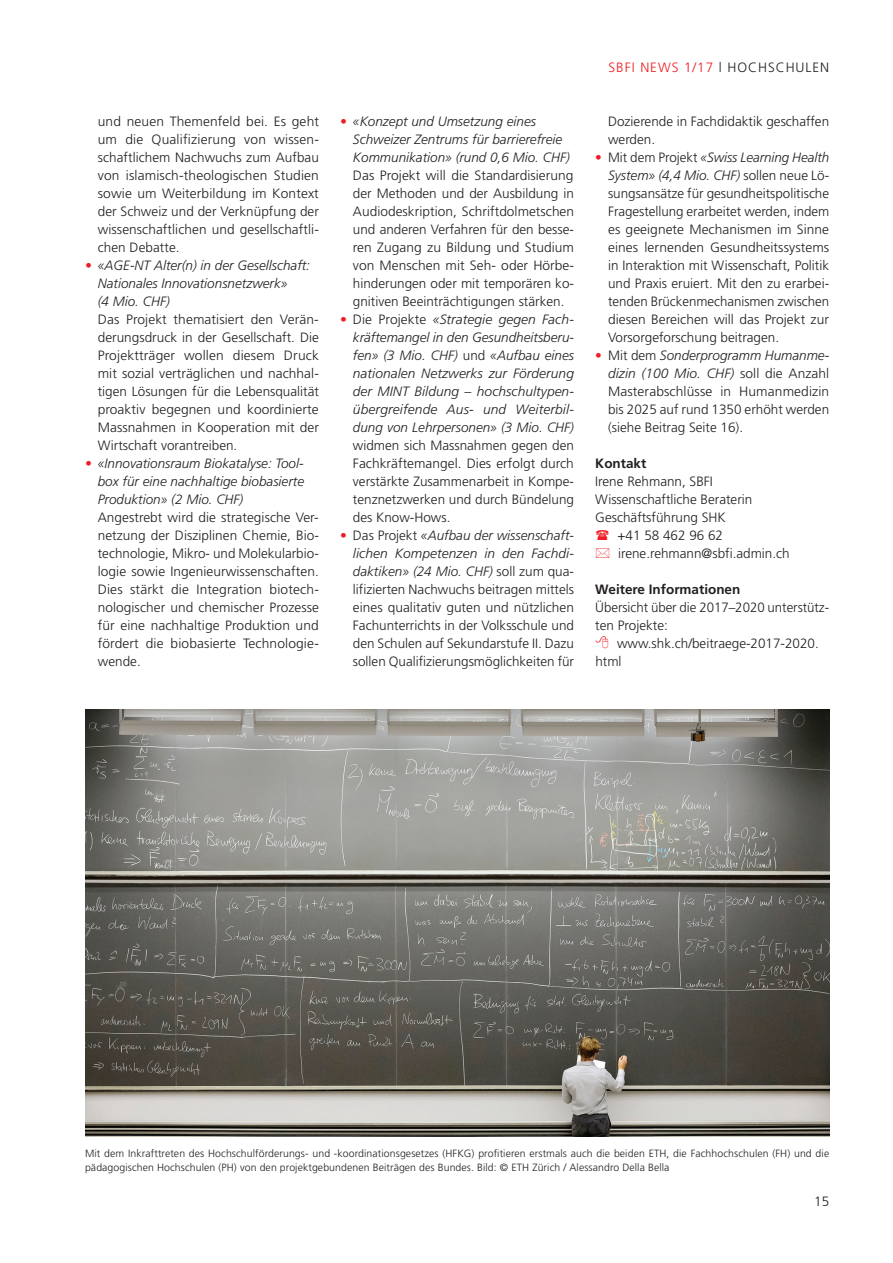
<style>
.page{position:relative;width:893px;height:1263px;background:#fff}
.page>*{position:absolute;margin:0;border:0;box-sizing:border-box;transform-origin:0 0}
.t1{font:300 13.5px/18px "Frutiger LT Std";color:#231f20;text-align:justify}
.t2{font:italic 300 13.5px/18px "Frutiger LT Std";color:#231f20}
.t3{font:700 13.5px "Frutiger LT Std";color:#231f20}
.t4{font:300 13.5px "Frutiger LT Std";letter-spacing:.07em;color:#ee1d23}
.t5{font:300 10.5px/13.5px "Frutiger LT Std";letter-spacing:.01em;color:#231f20}
.s1{color:#ee1d23}
.s2{font-style:normal;color:#ee1d23}
.s3{font-style:normal}
.s4{font-style:italic}
</style>
<div class="page">
<img style="left:86px;top:709px;width:743px;height:427px">
<p class="t1" style="left:98px;top:113px;width:223px">und neuen Themenfeld bei. Es geht um die Qualifizierung von wissen&shy;schaftlichem Nachwuchs zum Aufbau von islamisch-theologischen Studien sowie um Weiterbildung im Kontext der Schweiz und der Verknüpfung der wissenschaftlichen und gesellschaftli&shy;chen Debatte.</p>
<p class="t2" style="left:98px;top:256px;width:214px;text-indent:-13px"><span class="s1">•</span> «AGE-NT Alter(n) in der Gesellschaft:<br>Nationales Innovationsnetzwerk»<br>(4 Mio. CHF)</p>
<p class="t1" style="left:98px;top:311px;width:223px">Das Projekt thematisiert den Verän&shy;derungsdruck in der Gesellschaft. Die Projektträger wollen diesem Druck mit sozial verträglichen und nachhal&shy;tigen Lösungen für die Lebensqualität proaktiv begegnen und koordinierte Massnahmen in Kooperation mit der Wirtschaft vorantreiben.</p>
<p class="t2" style="left:98px;top:454px;width:208px;text-align:justify;text-indent:-13px"><span class="s1">•</span> «Innovationsraum Biokatalyse: Tool&shy;box für eine nachhaltige biobasierte Produktion» (2 Mio. CHF)</p>
<p class="t1" style="left:98px;top:509px;width:223px">Angestrebt wird die strategische Ver&shy;netzung der Disziplinen Chemie, Bio&shy;technologie, Mikro- und Molekularbio&shy;logie sowie Ingenieurwissenschaften.<br>Dies stärkt die Integration biotech&shy;nologischer und chemischer Prozesse für eine nachhaltige Produktion und fördert die biobasierte Technologie&shy;wende.</p>
<p class="t2" style="left:353px;top:112px;width:218px;text-indent:-13px"><span class="s1">•</span> «Konzept und Umsetzung eines<br>Schweizer Zentrums für barrierefreie<br>Kommunikation» (rund 0,6 Mio. CHF)</p>
<p class="t1" style="left:353px;top:167px;width:223px">Das Projekt will die Standardisierung der Methoden und der Ausbildung in Audiodeskription, Schriftdolmetschen und anderen Verfahren für den besse&shy;ren Zugang zu Bildung und Studium von Menschen mit Seh- oder Hörbe&shy;hinderungen oder mit temporären ko&shy;gnitiven Beeinträchtigungen stärken.</p>
<p class="t2" style="left:353px;top:310px;width:223px;text-align:justify;text-indent:-13px"><span class="s2">•</span> <span class="s3">Die Projekte</span> «Strategie gegen Fach&shy;kräftemangel in den Gesundheitsberu&shy;fen» (3 Mio. CHF) <span class="s3">und</span> «Aufbau eines nationalen Netzwerks zur Förderung der MINT Bildung – hochschultypen&shy;übergreifende Aus- und Weiterbil&shy;dung von Lehrpersonen» (3 Mio. CHF)</p>
<p class="t1" style="left:353px;top:437px;width:223px">widmen sich Massnahmen gegen den Fachkräftemangel. Dies erfolgt durch verstärkte Zusammenarbeit in Kompe&shy;tenznetzwerken und durch Bündelung des Know-Hows.</p>
<p class="t1" style="left:353px;top:527px;width:223px;text-indent:-13px"><span class="s1">•</span> Das Projekt <span class="s4">«Aufbau der wissenschaft&shy;lichen Kompetenzen in den Fachdi&shy;daktiken» (24 Mio. CHF)</span> soll zum qua&shy;lifizierten Nachwuchs beitragen mittels eines qualitativ guten und nützlichen Fachunterrichts in der Volksschule und den Schulen auf Sekundarstufe II. Dazu sollen Qualifizierungsmöglichkeiten für</p>
<p class="t4" style="left:609px;top:60px;width:52px">SBFI News</p>
<p class="t1" style="left:684px;top:59px;width:64px"><span class="s1">1/17</span> l Hochschulen</p>
<p class="t1" style="left:608px;top:113px;width:223px">Dozierende in Fachdidaktik geschaffen werden.</p>
<p class="t1" style="left:608px;top:149px;width:223px;text-indent:-13px"><span class="s1">•</span> Mit dem Projekt <span class="s4">«Swiss Learning Health System» (4,4 Mio. CHF)</span> sollen neue Lö&shy;sungsansätze für gesundheitspolitische Fragestellung erarbeitet werden, indem es geeignete Mechanismen im Sinne eines lernenden Gesundheitssystems in Interaktion mit Wissenschaft, Politik und Praxis eruiert. Mit den zu erarbei&shy;tenden Brückenmechanismen zwischen diesen Bereichen will das Projekt zur Vorsorgeforschung beitragen.</p>
<p class="t1" style="left:608px;top:347px;width:223px;text-indent:-13px"><span class="s1">•</span> Mit dem <span class="s4">Sonderprogramm Humanme&shy;dizin (100 Mio. CHF)</span> soll die Anzahl Masterabschlüsse in Humanmedizin bis 2025 auf rund 1350 erhöht werden (siehe Beitrag Seite 16).</p>
<p class="t3" style="left:595px;top:455px;width:53px">Kontakt</p>
<p class="t1" style="left:595px;top:473px;width:119px">Irene Rehmann, SBFI</p>
<p class="t1" style="left:595px;top:491px;width:159px">Wissenschaftliche Beraterin</p>
<p class="t1" style="left:595px;top:509px;width:132px">Geschäftsführung SHK</p>
<p class="t1" style="left:617px;top:527px;width:107px">+41 58 462 96 62</p>
<p class="t1" style="left:618px;top:545px;width:173px">irene.rehmann@sbfi.admin.ch</p>
<p class="t3" style="left:595px;top:581px;width:147px">Weitere Informationen</p>
<p class="t1" style="left:595px;top:599px;width:235px">Übersicht über die 2017–2020 unterstütz&shy;ten Projekte:</p>
<p class="t1" style="left:595px;top:635px;width:225px;text-indent:22px">www.shk.ch/beitraege-2017-2020. html</p>
<p class="t5" style="left:85px;top:1147px;width:746px">Mit dem Inkrafttreten des Hochschulförderungs- und -koordinationsgesetzes (HFKG) profitieren erstmals auch die beiden ETH, die Fachhochschulen (FH) und die pädagogischen Hochschulen (PH) von den projektgebundenen Beiträgen des Bundes. Bild: © ETH Zürich / Alessandro Della Bella</p>
<p class="t1" style="left:814px;top:1193px;width:17px">15</p>
</div>
